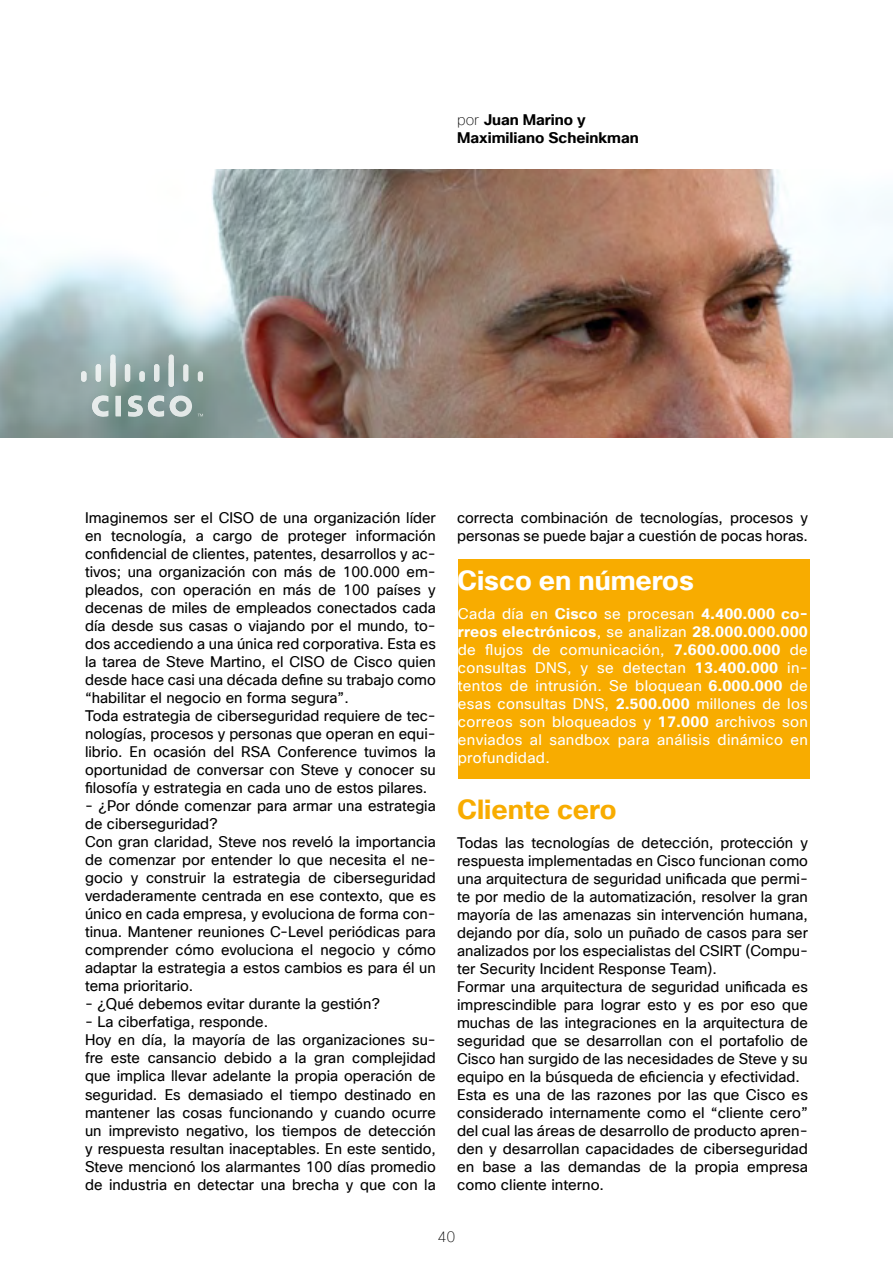
<style>
.page{position:relative;width:893px;height:1276px;background:#fff}
.page>*{position:absolute;margin:0;border:0;box-sizing:border-box;transform-origin:0 0}
.t1{font:700 27px "Cisco Sans TT";color:#fff}
.t2{font:700 27px "Cisco Sans TT";color:#f8ac00}
.t3{font:15px/18px "Cisco Sans TT";color:#000}
.t4{font:15px/18px "Cisco Sans TT";letter-spacing:.02em;color:#fff;text-align:justify}
.t5{font:700 15px/18px "Cisco Sans TT";color:#000}
.t6{font:100 15px "Cisco Sans TT";color:#000}
.s1{font-weight:100}
.s2{font-weight:700}
</style>
<div class="page">
<div style="left:458px;top:559px;width:351px;height:220px;background:#f8ac00"></div>
<img style="left:0;top:170px;width:893px;height:267px">
<svg style="left:81px;top:354px;width:122px;height:63px;background:#9db0ae"></svg>
<p class="t5" style="left:457px;top:111px;width:183px"><span class="s1">por</span> Juan Marino y<br>Maximiliano Scheinkman</p>
<p class="t3" style="left:85px;top:509px;width:352px">Imaginemos ser el CISO de una organización líder en tecnología, a cargo de proteger información confidencial de clientes, patentes, desarrollos y ac&shy;tivos; una organización con más de 100.000 em&shy;pleados, con operación en más de 100 países y decenas de miles de empleados conectados cada día desde sus casas o viajando por el mundo, to&shy;dos accediendo a una única red corporativa. Esta es la tarea de Steve Martino, el CISO de Cisco quien desde hace casi una década define su trabajo como “habilitar el negocio en forma segura”.<br>Toda estrategia de ciberseguridad requiere de tec&shy;nologías, procesos y personas que operan en equi&shy;librio. En ocasión del RSA Conference tuvimos la oportunidad de conversar con Steve y conocer su filosofía y estrategia en cada uno de estos pilares.</p>
<p class="t3" style="left:85px;top:797px;width:352px">- ¿Por dónde comenzar para armar una estrategia de ciberseguridad?<br>Con gran claridad, Steve nos reveló la importancia de comenzar por entender lo que necesita el ne&shy;gocio y construir la estrategia de ciberseguridad verdaderamente centrada en ese contexto, que es único en cada empresa, y evoluciona de forma con&shy;tinua. Mantener reuniones C-Level periódicas para comprender cómo evoluciona el negocio y cómo adaptar la estrategia a estos cambios es para él un tema prioritario.</p>
<p class="t3" style="left:85px;top:995px;width:296px">- ¿Qué debemos evitar durante la gestión?</p>
<p class="t3" style="left:85px;top:1013px;width:352px">- La ciberfatiga, responde.<br>Hoy en día, la mayoría de las organizaciones su&shy;fre este cansancio debido a la gran complejidad que implica llevar adelante la propia operación de seguridad. Es demasiado el tiempo destinado en mantener las cosas funcionando y cuando ocurre un imprevisto negativo, los tiempos de detección y respuesta resultan inaceptables. En este sentido, Steve mencionó los alarmantes 100 días promedio de industria en detectar una brecha y que con la</p>
<p class="t3" style="left:457px;top:509px;width:352px">correcta combinación de tecnologías, procesos y personas se puede bajar a cuestión de pocas horas.</p>
<h1 class="t1" style="left:457px;top:562px;width:238px">Cisco en números</h1>
<p class="t4" style="left:458px;top:605px;width:352px">Cada día en <span class="s2">Cisco</span> se procesan <span class="s2">4.400.000 co&shy;rreos electrónicos</span>, se analizan <span class="s2">28.000.000.000 </span>de flujos de comunicación, <span class="s2">7.600.000.000</span> de consultas DNS, y se detectan <span class="s2">13.400.000</span> in&shy;tentos de intrusión. Se bloquean <span class="s2">6.000.000</span> de esas consultas DNS, <span class="s2">2.500.000</span> millones de los correos son bloqueados y <span class="s2">17.000</span> archivos son enviados al sandbox para análisis dinámico en profundidad.</p>
<h1 class="t2" style="left:457px;top:791px;width:161px">Cliente cero</h1>
<p class="t3" style="left:457px;top:834px;width:352px">Todas las tecnologías de detección, protección y respuesta implementadas en Cisco funcionan como una arquitectura de seguridad unificada que permi&shy;te por medio de la automatización, resolver la gran mayoría de las amenazas sin intervención humana, dejando por día, solo un puñado de casos para ser analizados por los especialistas del CSIRT (Compu&shy;ter Security Incident Response Team).<br>Formar una arquitectura de seguridad unificada es imprescindible para lograr esto y es por eso que muchas de las integraciones en la arquitectura de seguridad que se desarrollan con el portafolio de Cisco han surgido de las necesidades de Steve y su equipo en la búsqueda de eficiencia y efectividad.<br>Esta es una de las razones por las que Cisco es considerado internamente como el “cliente cero” del cual las áreas de desarrollo de producto apren&shy;den y desarrollan capacidades de ciberseguridad en base a las demandas de la propia empresa como cliente interno.</p>
<p class="t6" style="left:437px;top:1227px;width:19px">40</p>
</div>
